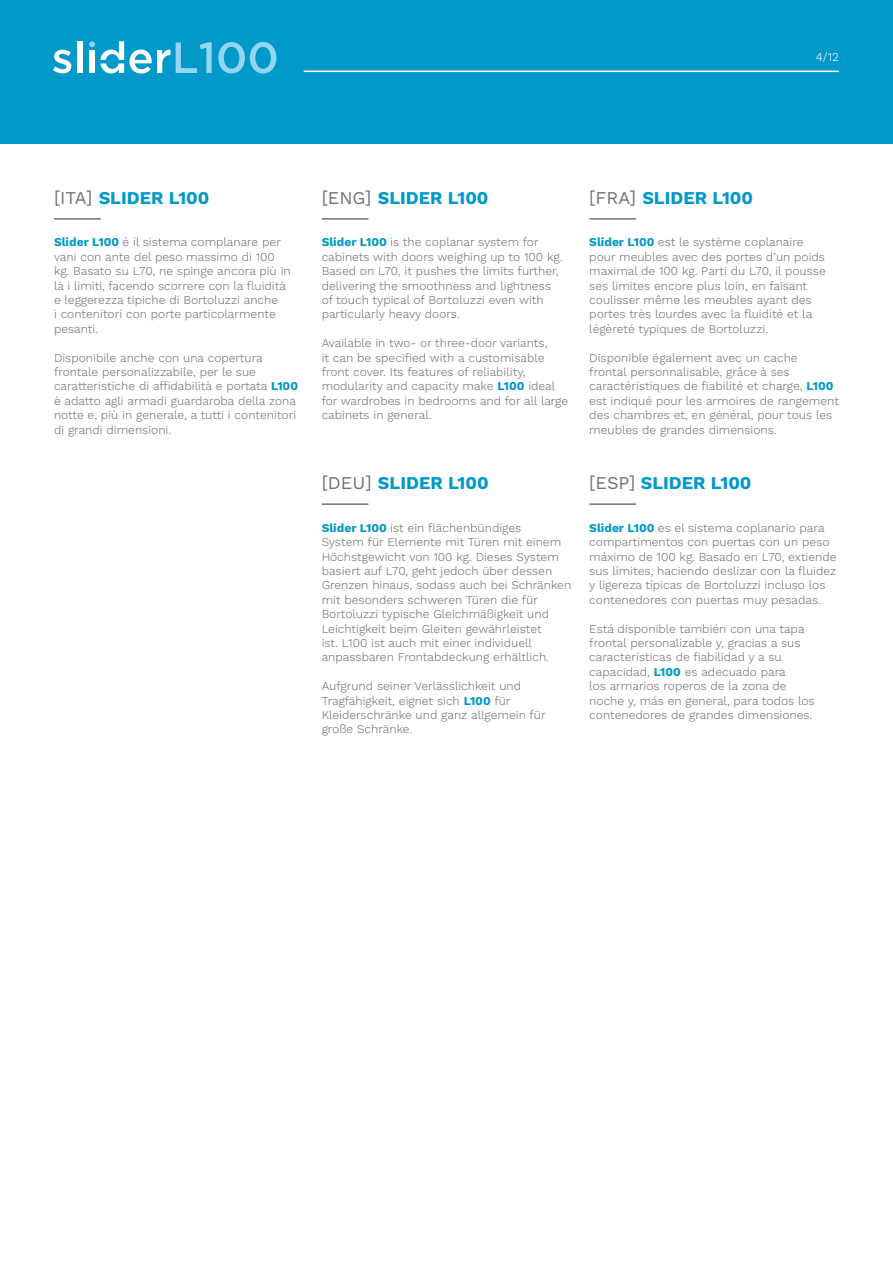
<style>
.page{position:relative;width:893px;height:1263px;background:#fff}
.page>*{position:absolute;margin:0;border:0;box-sizing:border-box;transform-origin:0 0}
.t1{font:700 18px "Work Sans";color:#0099ca}
.t2{font:300 12px/14.4px "Work Sans";color:#707172}
.t3{font:300 12px "Work Sans";color:#fff}
.s1{font-weight:400;color:#707172}
.s2{font-weight:700;color:#0099ca}
</style>
<div class="page">
<div style="left:0;top:0;width:893px;height:144px;background:#0099ca"></div>
<hr style="left:304px;top:71px;width:535px;height:1px;background:#fff">
<svg style="left:53px;top:50px;width:18px;height:23px"></svg>
<div style="left:77px;top:41px;width:5px;height:32px;background:#fff"></div>
<svg style="left:176px;top:42px;width:36px;height:31px"></svg>
<svg style="left:218px;top:42px;width:58px;height:32px"></svg>
<svg style="left:89px;top:41px;width:81px;height:33px"></svg>
<hr style="left:54px;top:218px;width:47px;height:2px;background:#707172">
<hr style="left:322px;top:218px;width:46px;height:2px;background:#707172">
<hr style="left:322px;top:503px;width:46px;height:2px;background:#707172">
<hr style="left:589px;top:218px;width:47px;height:2px;background:#707172">
<hr style="left:589px;top:503px;width:47px;height:2px;background:#707172">
<p class="t3" style="left:816px;top:50px;width:25px">4/12</p>
<h1 class="t1" style="left:54px;top:187px;width:157px"><span class="s1">[ITA]</span> SLIDER L100</h1>
<p class="t2" style="left:54px;top:236px;width:238px"><span class="s2">Slider L100</span> è il sistema complanare per vani con ante del peso massimo di 100 kg. Basato su L70, ne spinge ancora più in là i limiti, facendo scorrere con la fluidità e leggerezza tipiche di Bortoluzzi anche<br>i contenitori con porte particolarmente pesanti.</p>
<p class="t2" style="left:54px;top:351px;width:246px">Disponibile anche con una copertura frontale personalizzabile, per le sue caratteristiche di affidabilità e portata <span class="s2">L100 </span>è adatto agli armadi guardaroba della zona notte e, più in generale, a tutti i contenitori di grandi dimensioni.</p>
<h1 class="t1" style="left:322px;top:187px;width:168px"><span class="s1">[ENG]</span> SLIDER L100</h1>
<p class="t2" style="left:322px;top:236px;width:242px"><span class="s2">Slider L100</span> is the coplanar system for cabinets with doors weighing up to 100 kg.<br>Based on L70, it pushes the limits further, delivering the smoothness and lightness of touch typical of Bortoluzzi even with particularly heavy doors.</p>
<p class="t2" style="left:322px;top:336px;width:248px">Available in two- or three-door variants,<br>it can be specified with a customisable front cover. Its features of reliability, modularity and capacity make <span class="s2">L100</span> ideal for wardrobes in bedrooms and for all large cabinets in general.</p>
<h1 class="t1" style="left:322px;top:472px;width:169px"><span class="s1">[DEU]</span> SLIDER L100</h1>
<p class="t2" style="left:322px;top:521px;width:251px"><span class="s2">Slider L100</span> ist ein flächenbündiges<br>System für Elemente mit Türen mit einem Höchstgewicht von 100 kg. Dieses System basiert auf L70, geht jedoch über dessen Grenzen hinaus, sodass auch bei Schränken mit besonders schweren Türen die für Bortoluzzi typische Gleichmäßigkeit und Leichtigkeit beim Gleiten gewährleistet<br>ist. L100 ist auch mit einer individuell anpassbaren Frontabdeckung erhältlich.</p>
<p class="t2" style="left:322px;top:679px;width:226px">Aufgrund seiner Verlässlichkeit und<br>Tragfähigkeit, eignet sich <span class="s2">L100</span> für<br>Kleiderschränke und ganz allgemein für große Schränke.</p>
<h1 class="t1" style="left:589px;top:187px;width:165px"><span class="s1">[FRA]</span> SLIDER L100</h1>
<p class="t2" style="left:589px;top:236px;width:238px"><span class="s2">Slider L100</span> est le système coplanaire pour meubles avec des portes d’un poids maximal de 100 kg. Parti du L70, il pousse ses limites encore plus loin, en faisant coulisser même les meubles ayant des portes très lourdes avec la fluidité et la légèreté typiques de Bortoluzzi.</p>
<p class="t2" style="left:589px;top:351px;width:251px">Disponible également avec un cache<br>frontal personnalisable, grâce à ses caractéristiques de fiabilité et charge, <span class="s2">L100 </span>est indiqué pour les armoires de rangement des chambres et, en général, pour tous les meubles de grandes dimensions.</p>
<h1 class="t1" style="left:589px;top:472px;width:164px"><span class="s1">[ESP]</span> SLIDER L100</h1>
<p class="t2" style="left:589px;top:521px;width:249px"><span class="s2">Slider L100</span> es el sistema coplanario para compartimentos con puertas con un peso máximo de 100 kg. Basado en L70, extiende sus límites, haciendo deslizar con la fluidez y ligereza típicas de Bortoluzzi incluso los contenedores con puertas muy pesadas.</p>
<p class="t2" style="left:589px;top:622px;width:227px">Está disponible también con una tapa frontal personalizable y, gracias a sus características de fiabilidad y a su capacidad, <span class="s2">L100</span> es adecuado para<br>los armarios roperos de la zona de noche y, más en general, para todos los contenedores de grandes dimensiones.</p>
</div>
